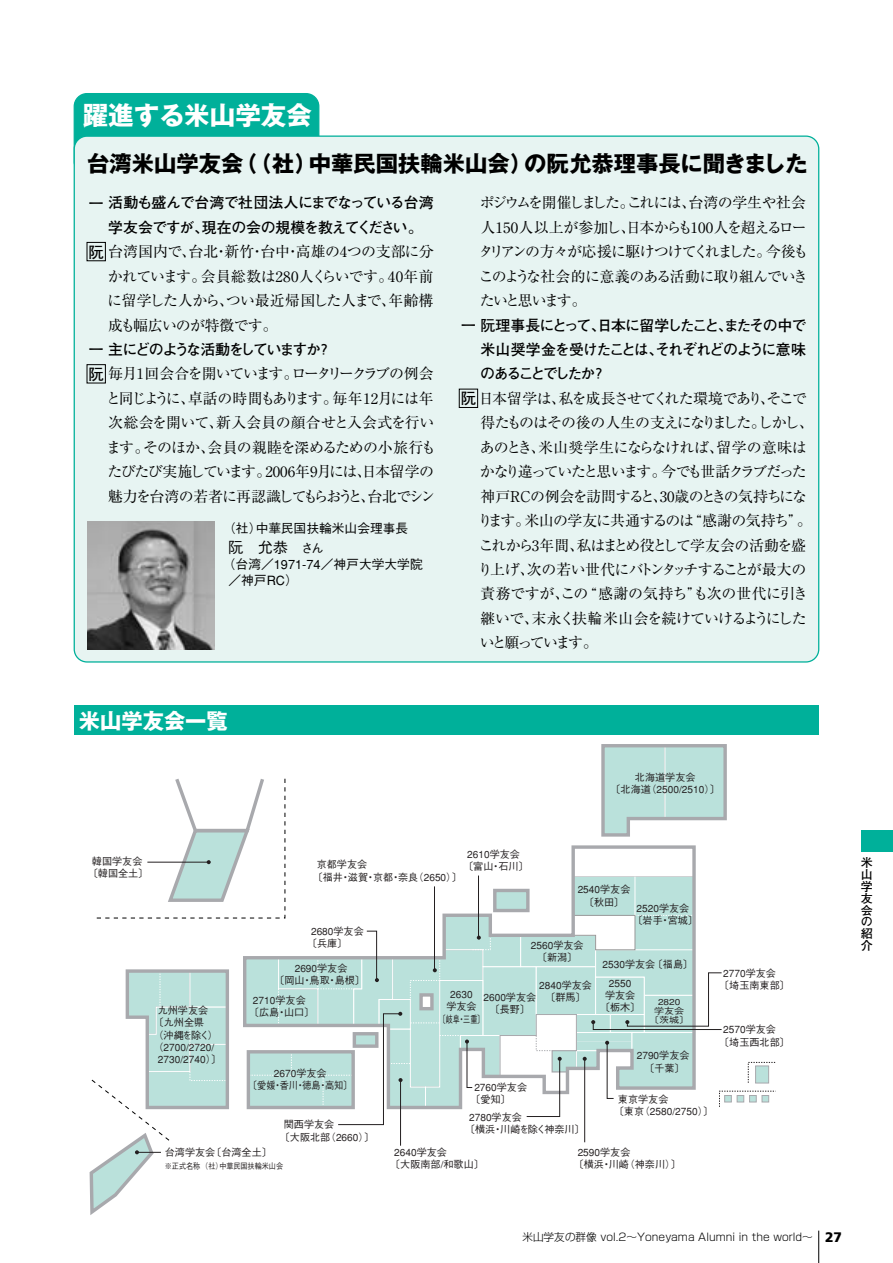
<style>
.page{position:relative;width:893px;height:1263px;background:#fff}
.page>*{position:absolute;margin:0;border:0;box-sizing:border-box;transform-origin:0 0}
.t1{font:700 25.5px "Gothic MB101";color:#fff}
.t2{font:700 22.35px "Gothic MB101";color:#000}
.t3{font:700 21.3px "Gothic MB101";color:#fff}
.t4{font:14.85px/24.5px "Ryumin";letter-spacing:-.065em;color:#000}
.t5{font:700 14.85px/24.5px "Futo Go B101";letter-spacing:-.08em;color:#000;text-align:justify}
.t6{font:700 14.85px/24.5px "Futo Go B101";letter-spacing:-.05em;color:#000;text-align:center}
.t7{font:700 14.85px "Futo Go B101";letter-spacing:-.115em;color:#000}
.t8{font:500 14.85px "Gothic BBB";color:#000}
.t9{font:900 13.8px "Frutiger";color:#000}
.t10{font:500 12.75px/15.9px "Gothic BBB";color:#000}
.t11{font:700 12px/11.9px "Futo Go B101";color:#000;text-align:justify}
.t12{font:300 10.65px "Shin Go";color:#000}
.t13{font:500 10.05px/12.3px "Gothic BBB";color:#231f20;text-align:center}
.t14{font:500 8.55px/9.1px "Gothic BBB";color:#231f20;text-align:center;scale:1.18 1}
.t15{font:500 8.1px "Gothic BBB";color:#231f20;scale:.88 1}
.s1{font-size:15.3px}
.s2{font-family:"Futo Go B101";font-weight:700;font-size:15.3px}
.s3{font-size:12.75px}
</style>
<div class="page">
<hr style="left:818px;top:1231px;width:1px;height:32px;background:#000">
<div style="left:74px;top:93px;width:245px;height:82px;background:#00b09a;border:1px solid #00b09a;border-radius:13px"></div>
<div style="left:74px;top:136px;width:745px;height:527px;background:#e7f4f2;border:1px solid #00b09a;border-radius:13px"></div>
<div style="left:861px;top:831px;width:31px;height:21px;background:#00b09a"></div>
<div style="left:74px;top:705px;width:744px;height:30px;background:#00b09a"></div>
<svg style="left:89px;top:745px;width:687px;height:470px"></svg>
<img style="left:87px;top:522px;width:128px;height:127px">
<div style="left:459px;top:389px;width:19px;height:19px;border:1px solid #000"></div>
<div style="left:87px;top:242px;width:19px;height:19px;border:1px solid #000"></div>
<div style="left:87px;top:364px;width:19px;height:19px;border:1px solid #000"></div>
<hr style="left:634px;top:877px;width:1px;height:38px;background:#fff">
<h1 class="t1" style="left:83px;top:106px;width:231px">躍進する米山学友会</h1>
<h2 class="t2" style="left:87px;top:156px;width:722px">台湾米山学友会（（社）中華民国扶輪米山会）の阮允恭理事長に聞きました</h2>
<p class="t6" style="left:88px;top:192px;width:347px"><span class="s1">一</span>活動も盛んで台湾で社団法人にまでなっている台湾学友会ですが、現在の会の規模を教えてください。</p>
<p class="t4" style="left:107px;top:241px;width:328px;text-align:justify;text-indent:-19px"><span class="s2">阮</span>台湾国内で、台北・新竹・台中・高雄の4つの支部に分かれています。会員総数は280人くらいです。40年前に留学した人から、つい最近帰国した人まで、年齢構成も幅広いのが特徴です。</p>
<p class="t7" style="left:88px;top:344px;width:244px"><span class="s1">一</span>主にどのような活動をしていますか？</p>
<p class="t4" style="left:106px;top:364px;width:331px;text-indent:-17px"><span class="s2">阮</span>毎月１回会合を開いています。ロータリークラブの例会と同じように、卓話の時間もあります。毎年12月には年次総会を開いて、新入会員の顔合せと入会式を行います。そのほか、会員の親睦を深めるための小旅行もたびたび実施しています。2006年9月には、日本留学の魅力を台湾の若者に再認識してもらおうと、台北でシン</p>
<p class="t10" style="left:223px;top:522px;width:187px">（社）中華民国扶輪米山会理事長</p>
<p class="t8" style="left:228px;top:542px;width:97px">阮　允恭　<span class="s3">さん</span></p>
<p class="t10" style="left:228px;top:558px;width:196px;text-indent:-6px">（台湾／1971-74／神戸大学大学院／神戸RC）</p>
<h3 class="t3" style="left:79px;top:713px;width:150px">米山学友会一覧</h3>
<p class="t4" style="left:478px;top:192px;width:331px">ポジウムを開催しました。これには、台湾の学生や社会人150人以上が参加し、日本からも100人を超えるロータリアンの方々が応援に駆けつけてくれました。今後もこのような社会的に意義のある活動に取り組んでいきたいと思います。</p>
<p class="t5" style="left:480px;top:314px;width:328px;text-indent:-19px"><span class="s1">一</span>阮理事長にとって、日本に留学したこと、またその中で米山奨学金を受けたことは、それぞれどのように意味のあることでしたか？</p>
<p class="t4" style="left:478px;top:388px;width:338px;text-indent:-17px"><span class="s2">阮</span>日本留学は、私を成長させてくれた環境であり、そこで得たものはその後の人生の支えになりました。しかし、あのとき、米山奨学生にならなければ、留学の意味はかなり違っていたと思います。今でも世話クラブだった神戸RCの例会を訪問すると、30歳のときの気持ちになります。米山の学友に共通するのは“感謝の気持ち”。これから3年間、私はまとめ役として学友会の活動を盛り上げ、次の若い世代にバトンタッチすることが最大の責務ですが、この“感謝の気持ち”も次の世代に引き継いで、末永く扶輪米山会を続けていけるようにしたいと願っています。</p>
<p class="t13" style="left:610px;top:772px;width:111px">北海道学友会<br>〔北海道（2500/2510）〕</p>
<p class="t13" style="left:88px;top:856px;width:62px">韓国学友会〔韓国全土〕</p>
<p class="t13" style="left:313px;top:860px;width:150px;text-align:left;text-indent:4px">京都学友会<br>〔福井・滋賀・京都・奈良（2650）〕</p>
<p class="t13" style="left:463px;top:849px;width:67px">2610学友会〔富山・石川〕</p>
<p class="t13" style="left:307px;top:926px;width:58px;text-align:left;text-indent:4px">2680学友会〔兵庫〕</p>
<p class="t13" style="left:158px;top:1005px;width:52px">九州学友会</p>
<p class="t13" style="left:154px;top:1018px;width:52px">〔九州全県</p>
<p class="t13" style="left:153px;top:1030px;width:66px">（沖縄を除く）</p>
<p class="t13" style="left:153px;top:1042px;width:62px">（2700/2720/</p>
<p class="t13" style="left:158px;top:1055px;width:65px">2730/2740）〕</p>
<p class="t13" style="left:274px;top:963px;width:92px">2690学友会<br>〔岡山・鳥取・島根〕</p>
<p class="t13" style="left:249px;top:995px;width:67px">2710学友会〔広島・山口〕</p>
<p class="t13" style="left:248px;top:1068px;width:105px">2670学友会<br>〔愛媛・香川・徳島・高知〕</p>
<p class="t13" style="left:280px;top:1120px;width:96px;text-align:left;text-indent:4px">関西学友会<br>〔大阪北部（2660）〕</p>
<p class="t13" style="left:165px;top:1148px;width:108px">台湾学友会〔台湾全土〕</p>
<p class="t15" style="left:165px;top:1163px;width:136px">※正式名称 （社）中華民国扶輪米山会</p>
<p class="t13" style="left:577px;top:885px;width:54px">2540学友会〔秋田〕</p>
<p class="t13" style="left:632px;top:903px;width:67px">2520学友会〔岩手・宮城〕</p>
<p class="t13" style="left:609px;top:957px;width:86px;line-height:18.3px;text-align:left;text-indent:-6px">2530学友会 〔福島〕<br>2550</p>
<p class="t13" style="left:600px;top:991px;width:42px">学友会〔栃木〕</p>
<p class="t13" style="left:636px;top:1051px;width:54px">2790学友会〔千葉〕</p>
<p class="t13" style="left:531px;top:940px;width:54px">2560学友会〔新潟〕</p>
<p class="t13" style="left:539px;top:980px;width:54px">2840学友会</p>
<p class="t13" style="left:483px;top:992px;width:104px">2600学友会 〔群馬〕</p>
<p class="t13" style="left:490px;top:1004px;width:42px">〔長野〕</p>
<p class="t13" style="left:438px;top:989px;width:47px">2630<br>学友会<br>〔岐阜・三重〕</p>
<p class="t14" style="left:649px;top:998px;width:35px">2820<br>学友会〔茨城〕</p>
<p class="t13" style="left:470px;top:1082px;width:58px;text-align:left;text-indent:4px">2760学友会〔愛知〕</p>
<p class="t13" style="left:614px;top:1094px;width:101px;text-align:left;text-indent:4px">東京学友会<br>〔東京（2580/2750）〕</p>
<p class="t13" style="left:465px;top:1112px;width:121px;text-align:left;text-indent:4px">2780学友会<br>〔横浜・川崎を除く神奈川〕</p>
<p class="t13" style="left:390px;top:1147px;width:95px;text-align:left;text-indent:4px">2640学友会<br>〔大阪南部/和歌山〕</p>
<p class="t13" style="left:573px;top:1147px;width:108px;text-align:left;text-indent:4px">2590学友会<br>〔横浜・川崎（神奈川）〕</p>
<p class="t13" style="left:719px;top:968px;width:72px;text-align:left;text-indent:4px">2770学友会<br>〔埼玉南東部〕</p>
<p class="t13" style="left:719px;top:1025px;width:72px;text-align:left;text-indent:4px">2570学友会<br>〔埼玉西北部〕</p>
<p class="t11" style="left:860px;top:858px;width:13px">米山学友会の紹介</p>
<p class="t12" style="left:522px;top:1233px;width:292px">米山学友の群像 vol.2～Yoneyama Alumni in the world～</p>
<p class="t9" style="left:825px;top:1231px;width:18px">27</p>
</div>
